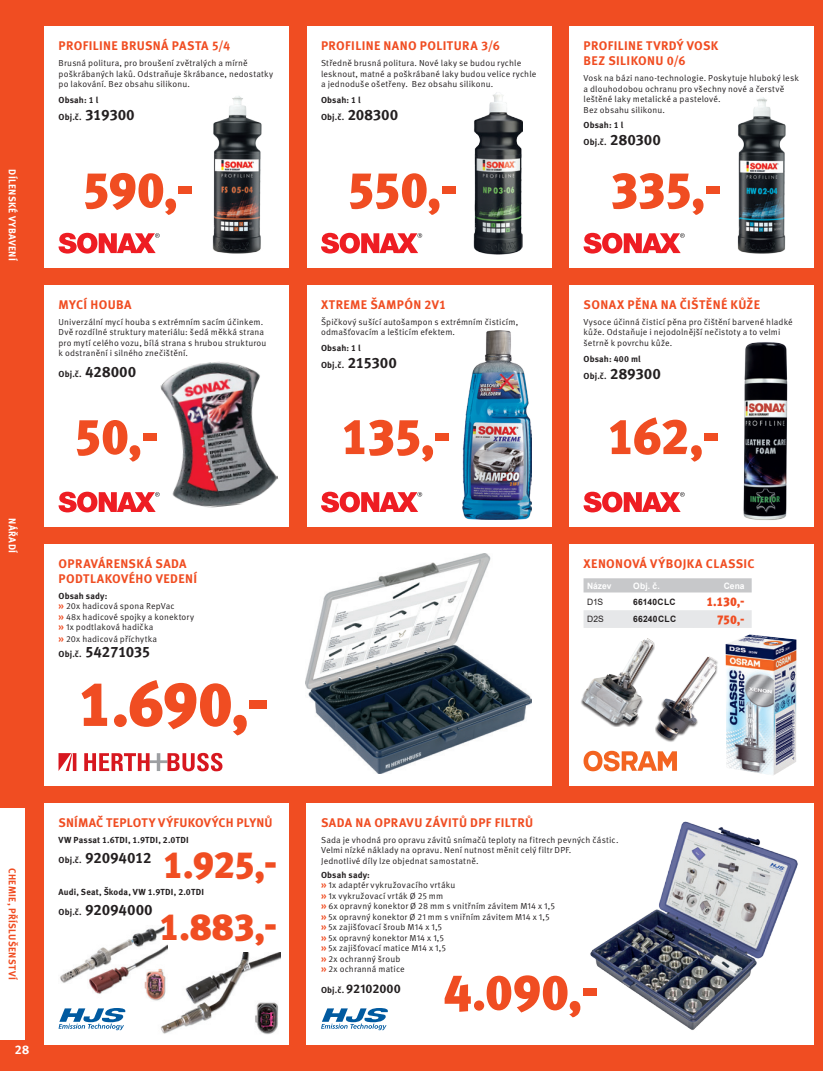
<style>
.page{position:relative;width:823px;height:1071px;background:#fff}
.page>*{position:absolute;margin:0;border:0;box-sizing:border-box;transform-origin:0 0}
.t1{font:900 62.5px "Meta Pro";color:#f04d22}
.t2{font:900 50px "Meta Pro";color:#f04d22}
.t3{font:900 37.5px "Meta Pro";color:#f04d22}
.t4{font:700 15px "Meta Pro";letter-spacing:-.01em;color:#231f20}
.t5{font:700 12.5px/15px "Meta Pro";letter-spacing:.03em;color:#f04d22}
.t6{font:700 12.5px "Meta Pro";letter-spacing:-.005em;color:#231f20}
.t7{font:900 12.5px "Meta Pro";color:#f04d22}
.t8{font:700 12.5px "Meta Pro";color:#fff}
.t9{font:700 10px "Meta Pro";letter-spacing:.04em;color:#fff}
.t10{font:700 10px "Meta Pro";letter-spacing:.035em;color:#f04d22}
.t11{font:8.75px/10.5px "Meta Pro Norm";letter-spacing:.015em;color:#231f20}
.t12{font:700 8.75px/16.8px "Meta Pro";letter-spacing:.02em;color:#231f20}
.t13{font:700 8.75px "Arial";letter-spacing:.03em;color:#231f20}
.t14{font:700 8.75px "Arial";color:#fff}
.t15{font:8.75px "Arial";color:#231f20}
.s1{font-size:15px}
.s2{font-family:"Meta Pro";font-weight:700;font-size:10px;color:#f04d22}
.s3{font-size:8.75px}
</style>
<div class="page">
<div style="left:0;top:0;width:822px;height:1070px;background:#f04d22"></div>
<div style="left:44px;top:27px;width:245px;height:241px;background:#fff"></div>
<div style="left:44px;top:285px;width:245px;height:241px;background:#fff"></div>
<div style="left:44px;top:803px;width:245px;height:241px;background:#fff"></div>
<div style="left:44px;top:544px;width:507px;height:241px;background:#fff"></div>
<div style="left:569px;top:544px;width:244px;height:241px;background:#fff"></div>
<div style="left:306px;top:803px;width:507px;height:241px;background:#fff"></div>
<div style="left:306px;top:285px;width:245px;height:241px;background:#fff"></div>
<div style="left:569px;top:285px;width:244px;height:241px;background:#fff"></div>
<div style="left:306px;top:27px;width:245px;height:241px;background:#fff"></div>
<div style="left:569px;top:27px;width:244px;height:241px;background:#fff"></div>
<img style="left:212px;top:96px;width:50px;height:158px">
<svg style="left:58px;top:233px;width:102px;height:20px"></svg>
<svg style="left:321px;top:233px;width:101px;height:20px"></svg>
<img style="left:473px;top:92px;width:49px;height:162px">
<img style="left:737px;top:97px;width:49px;height:157px">
<svg style="left:583px;top:233px;width:101px;height:20px"></svg>
<svg style="left:58px;top:491px;width:101px;height:21px"></svg>
<img style="left:159px;top:361px;width:119px;height:147px">
<svg style="left:321px;top:491px;width:101px;height:21px"></svg>
<img style="left:462px;top:330px;width:69px;height:189px">
<svg style="left:583px;top:491px;width:101px;height:21px"></svg>
<img style="left:743px;top:342px;width:45px;height:178px">
<div style="left:111px;top:711px;width:18px;height:18px;border:5px solid #fff;border-radius:50%"></div>
<svg style="left:124px;top:712px;width:5px;height:16px"></svg>
<svg style="left:84px;top:752px;width:138px;height:19px"></svg>
<svg style="left:58px;top:753px;width:18px;height:17px"></svg>
<svg style="left:583px;top:578px;width:168px;height:14px;background:#c8c9cb"></svg>
<div style="left:583px;top:610px;width:168px;height:17px;background:#e6e7e9"></div>
<svg style="left:58px;top:1008px;width:67px;height:21px"></svg>
<img style="left:725px;top:634px;width:71px;height:141px">
<div style="left:580px;top:637px;width:74px;height:89px;background:#231f20;opacity:.75"></div>
<img style="left:582px;top:637px;width:65px;height:85px">
<img style="left:605px;top:655px;width:26px;height:30px">
<div style="left:654px;top:656px;width:64px;height:86px;background:#231f20;opacity:.75"></div>
<img style="left:666px;top:656px;width:41px;height:45px">
<svg style="left:583px;top:750px;width:93px;height:21px"></svg>
<img style="left:590px;top:821px;width:208px;height:209px">
<svg style="left:321px;top:1008px;width:66px;height:21px"></svg>
<div style="left:471px;top:997px;width:15px;height:15px;border:5px solid #fff;border-radius:50%"></div>
<svg style="left:481px;top:998px;width:5px;height:13px"></svg>
<img style="left:154px;top:952px;width:126px;height:83px">
<img style="left:60px;top:928px;width:107px;height:72px">
<svg style="left:155px;top:926px;width:13px;height:24px"></svg>
<img style="left:305px;top:553px;width:226px;height:220px">
<div style="left:0;top:807px;width:25px;height:232px;background:#fff"></div>
<p class="t9" style="left:20px;top:169px;width:93px;rotate:90deg">DÍLENSKÉ VYBAVENÍ</p>
<p class="t9" style="left:20px;top:518px;width:36px;rotate:90deg">NÁŘADÍ</p>
<h3 class="t5" style="left:59px;top:38px;width:173px">PROFILINE BRUSNÁ PASTA 5/4</h3>
<p class="t11" style="left:58px;top:57px;width:216px">Brusná politura, pro broušení zvětralých a mírně poškrábaných laků. Odstraňuje škrábance, nedostatky po lakování. Bez obsahu silikonu.</p>
<p class="t12" style="left:58px;top:91px;width:78px">Obsah: 1 l<br>Obj.č. <span class="s1">319300</span></p>
<h2 class="t2" style="left:82px;top:150px;width:114px">590,-</h2>
<h3 class="t5" style="left:59px;top:296px;width:74px">MYCÍ HOUBA</h3>
<p class="t11" style="left:58px;top:316px;width:209px">Univerzální mycí houba s extrémním sacím účinkem.<br>Dvě rozdílné struktury materiálu: šedá měkká strana pro mytí celého vozu, bílá strana s hrubou strukturou k odstranění i silného znečištění.</p>
<p class="t12" style="left:58px;top:364px;width:79px">Obj.č. <span class="s1">428000</span></p>
<h2 class="t2" style="left:73px;top:397px;width:87px">50,-</h2>
<h3 class="t5" style="left:59px;top:555px;width:140px">OPRAVÁRENSKÁ SADA<br>PODTLAKOVÉHO VEDENÍ</h3>
<p class="t12" style="left:58px;top:586px;width:50px">Obsah sady:</p>
<p class="t11" style="left:58px;top:600px;width:137px"><span class="s2">»</span> 20x hadicová spona RepVac<br><span class="s2">»</span> 48x hadicové spojky a konektory <span class="s2">»</span> 1x podtlaková hadička</p>
<p class="t11" style="left:58px;top:633px;width:100px"><span class="s2">»</span> 20x hadicová příchytka</p>
<h3 class="t4" style="left:58px;top:640px;width:93px"><span class="s3">Obj.č.</span> 54271035</h3>
<h1 class="t1" style="left:77px;top:654px;width:193px">1.690,-</h1>
<p class="t10" style="left:20px;top:867px;width:113px;rotate:90deg">CHEMIE, PŘÍSLUŠENSTVÍ</p>
<h3 class="t8" style="left:15px;top:1039px;width:16px">28</h3>
<h3 class="t5" style="left:59px;top:814px;width:215px">SNÍMAČ TEPLOTY VÝFUKOVÝCH PLYNŮ</h3>
<p class="t12" style="left:58px;top:830px;width:132px">VW Passat 1.6TDI, 1.9TDI, 2.0TDI</p>
<h3 class="t4" style="left:58px;top:845px;width:95px"><span class="s3">Obj.č.</span> 92094012</h3>
<p class="t12" style="left:58px;top:882px;width:147px">Audi, Seat, Škoda, VW 1.9TDI, 2.0TDI</p>
<h3 class="t4" style="left:58px;top:897px;width:96px"><span class="s3">Obj.č.</span> 92094000</h3>
<h3 class="t3" style="left:162px;top:835px;width:116px">1.925,-</h3>
<h3 class="t3" style="left:159px;top:896px;width:120px">1.883,-</h3>
<h3 class="t5" style="left:321px;top:38px;width:180px">PROFILINE NANO POLITURA 3/6</h3>
<p class="t11" style="left:321px;top:57px;width:217px">Středně brusná politura. Nové laky se budou rychle lesknout, matné a poškrábané laky budou velice rychle a jednoduše ošetřeny. Bez obsahu silikonu.</p>
<p class="t12" style="left:321px;top:91px;width:79px">Obsah: 1 l<br>Obj.č. <span class="s1">208300</span></p>
<h2 class="t2" style="left:346px;top:150px;width:113px">550,-</h2>
<h3 class="t5" style="left:321px;top:296px;width:127px">XTREME ŠAMPÓN 2V1</h3>
<p class="t11" style="left:321px;top:316px;width:199px">Špičkový sušící autošampon s extrémním čisticím, odmašťovacím a lešticím efektem.</p>
<p class="t12" style="left:321px;top:339px;width:77px">Obsah: 1 l<br>Obj.č. <span class="s1">215300</span></p>
<h2 class="t2" style="left:340px;top:397px;width:112px">135,-</h2>
<h3 class="t5" style="left:583px;top:38px;width:136px">PROFILINE TVRDÝ VOSK<br>BEZ SILIKONU 0/6</h3>
<p class="t11" style="left:583px;top:72px;width:217px">Vosk na bázi nano-technologie. Poskytuje hluboký lesk a dlouhodobou ochranu pro všechny nové a čerstvě leštěné laky metalické a pastelové.<br>Bez obsahu silikonu.</p>
<p class="t12" style="left:583px;top:116px;width:79px">Obsah: 1 l<br>Obj.č. <span class="s1">280300</span></p>
<h2 class="t2" style="left:609px;top:150px;width:113px">335,-</h2>
<h3 class="t5" style="left:583px;top:296px;width:178px">SONAX PĚNA NA ČIŠTĚNÉ KŮŽE</h3>
<p class="t11" style="left:583px;top:316px;width:211px">Vysoce účinná čisticí pěna pro čištění barvené hladké kůže. Odstaňuje i nejodolnější nečistoty a to velmi šetrně k povrchu kůže.</p>
<p class="t12" style="left:583px;top:349px;width:79px">Obsah: 400 ml<br>Obj.č. <span class="s1">289300</span></p>
<h2 class="t2" style="left:606px;top:397px;width:115px">162,-</h2>
<h3 class="t5" style="left:583px;top:555px;width:173px">XENONOVÁ VÝBOJKA CLASSIC</h3>
<p class="t14" style="left:586px;top:579px;width:26px">Název</p>
<p class="t14" style="left:632px;top:579px;width:28px">Obj. č.</p>
<p class="t14" style="left:723px;top:579px;width:22px">Cena</p>
<p class="t15" style="left:586px;top:595px;width:18px">D1S</p>
<p class="t13" style="left:632px;top:595px;width:44px">66140CLC</p>
<h3 class="t7" style="left:706px;top:591px;width:40px">1.130,-</h3>
<p class="t15" style="left:586px;top:613px;width:18px">D2S</p>
<p class="t13" style="left:632px;top:613px;width:44px">66240CLC</p>
<h3 class="t7" style="left:716px;top:609px;width:29px">750,-</h3>
<h3 class="t5" style="left:321px;top:814px;width:213px">SADA NA OPRAVU ZÁVITŮ DPF FILTRŮ</h3>
<p class="t11" style="left:321px;top:833px;width:299px">Sada je vhodná pro opravu závitů snímačů teploty na fitrech pevných částic.<br>Velmi nízké náklady na opravu. Není nutnost měnit celý filtr DPF.<br>Jednotlivé díly lze objednat samostatně.</p>
<p class="t12" style="left:321px;top:865px;width:50px">Obsah sady:</p>
<p class="t11" style="left:321px;top:879px;width:235px"><span class="s2">»</span> 1x adaptér vykružovacího vrtáku<br><span class="s2">»</span> 1x vykružovací vrták Ø 25 mm<br><span class="s2">»</span> 6x opravný konektor Ø 28 mm s vnitřním závitem M14 x 1,5 <span class="s2">»</span> 5x opravný konektor Ø 21 mm s vniřním závitem M14 x 1,5 <span class="s2">»</span> 5x zajišťovací šroub M14 x 1,5<br><span class="s2">»</span> 5x opravný konektor M14 x 1,5<br><span class="s2">»</span> 5x zajišťovací matice M14 x 1,5<br><span class="s2">»</span> 2x ochranný šroub<br><span class="s2">»</span> 2x ochranná matice</p>
<h3 class="t6" style="left:321px;top:978px;width:81px"><span class="s3">Obj.č.</span> 92102000</h3>
<h2 class="t2" style="left:443px;top:952px;width:157px">4.090,-</h2>
</div>
